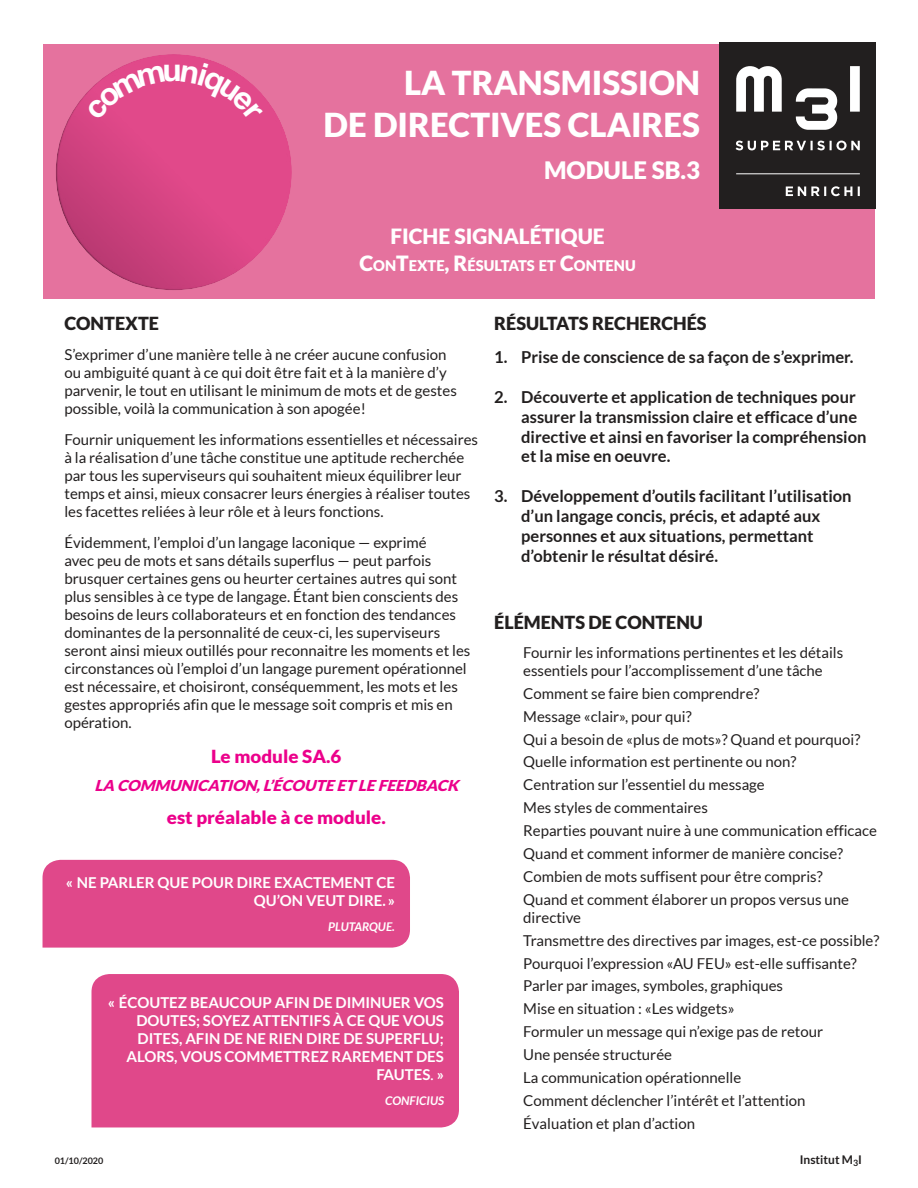
<style>
.page{position:relative;width:918px;height:1188px;background:#fff}
.page>*{position:absolute;margin:0;border:0;box-sizing:border-box;transform-origin:0 0}
.t1{font:900 33px/42px "Lato";color:#fff;text-align:right}
.t2{font:700 31.5px "Helvetica Neue";color:#fff}
.t3{font:900 24px "Lato";color:#fff}
.t4{font:900 21px "Lato";color:#fff}
.t5{font:900 18px "Lato";color:#221f1f}
.t6{font:900 18px "Lato";color:#ec008b;scale:1.04 1}
.t7{font:700 16.5px/19.8px "Lato";color:#221f1f}
.t8{font:15px/18px "Lato";color:#221f1f}
.t9{font:700 15px/18px "Lato";color:#fff;text-align:right}
.t10{font:italic 900 15px "Lato";color:#ec008b;scale:1.04 1}
.t11{font:900 14.7px "Lato";color:#fff}
.t12{font:italic 700 12px "Lato";color:#fff}
.t13{font:700 12px "Lato";color:#221f1f}
.t14{font:700 9px "Lato";color:#221f1f}
.s1{font-size:21px}
.s2{font-family:"Officina Sans";font-weight:400;font-style:italic}
</style>
<div class="page">
<div style="left:43px;top:44px;width:832px;height:255px;background:#e5729e"></div>
<div style="left:43px;top:860px;width:367px;height:88px;background:#e0488a"></div>
<div style="left:92px;top:974px;width:367px;height:153px;background:#e0488a"></div>
<svg style="left:56px;top:54px;width:236px;height:236px"></svg>
<div style="left:720px;top:42px;width:156px;height:167px;background:#221f1f"></div>
<hr style="left:736px;top:173px;width:124px;height:1px;background:#fff">
<svg style="left:736px;top:141px;width:124px;height:9px"></svg>
<svg style="left:736px;top:66px;width:124px;height:64px"></svg>
<svg style="left:786px;top:186px;width:74px;height:10px"></svg>
<svg style="left:86px;top:65px;width:79px;height:56px;background:#e04d8b"></svg>
<svg style="left:181px;top:63px;width:82px;height:59px;background:#e14e8c"></svg>
<h2 class="t2" style="left:163px;top:57px;width:20px">u</h2>
<h1 class="t1" style="left:324px;top:62px;width:378px">LA TRANSMISSION<br>DE DIRECTIVES CLAIRES</h1>
<h3 class="t3" style="left:544px;top:158px;width:157px">MODULE SB.3</h3>
<h3 class="t4" style="left:390px;top:225px;width:216px">FICHE SIGNALÉTIQUE</h3>
<p class="t11" style="left:360px;top:258px;width:278px"><span class="s1">C</span>ON<span class="s1">T</span>EXTE<span class="s1">, R</span>ÉSULTATS ET <span class="s1">C</span>ONTENU</p>
<p class="t5" style="left:64px;top:313px;width:96px">CONTEXTE</p>
<p class="t8" style="left:64px;top:346px;width:394px">S’exprimer d’une manière telle à ne créer aucune confusion ou ambiguité quant à ce qui doit être fait et à la manière d’y parvenir, le tout en utilisant le minimum de mots et de gestes possible, voilà la communication à son apogée!</p>
<p class="t8" style="left:64px;top:431px;width:415px">Fournir uniquement les informations essentielles et nécessaires à la réalisation d’une tâche constitue une aptitude recherchée par tous les superviseurs qui souhaitent mieux équilibrer leur temps et ainsi, mieux consacrer leurs énergies à réaliser toutes les facettes reliées à leur rôle et à leurs fonctions.</p>
<p class="t8" style="left:64px;top:534px;width:407px">Évidemment, l’emploi d’un langage laconique — exprimé<br>avec peu de mots et sans détails superflus — peut parfois brusquer certaines gens ou heurter certaines autres qui sont plus sensibles à ce type de langage. Étant bien conscients des besoins de leurs collaborateurs et en fonction des tendances dominantes de la personnalité de ceux-ci, les superviseurs seront ainsi mieux outillés pour reconnaitre les moments et les circonstances où l’emploi d’un langage purement opérationnel est nécessaire, et choisiront, conséquemment, les mots et les gestes appropriés afin que le message soit compris et mis en opération.</p>
<p class="t6" style="left:211px;top:747px;width:127px">Le module SA.6</p>
<p class="t10" style="left:94px;top:777px;width:355px">LA COMMUNICATION,L’ÉCOUTE ET LE FEEDBACK</p>
<p class="t6" style="left:167px;top:808px;width:212px">est préalable à ce module.</p>
<p class="t9" style="left:66px;top:874px;width:331px">« NE PARLER QUE POUR DIRE EXACTEMENT CE<br>QU’ON VEUT DIRE. »</p>
<p class="t12" style="left:328px;top:922px;width:68px">PLUTARQUE.</p>
<p class="t9" style="left:108px;top:994px;width:338px">« ÉCOUTEZ BEAUCOUP AFIN DE DIMINUER VOS<br>DOUTES; SOYEZ ATTENTIFS À CE QUE VOUS<br>DITES, AFIN DE NE RIEN DIRE DE SUPERFLU;<br>ALORS, VOUS COMMETTREZ RAREMENT DES<br>FAUTES<span class="s2">.</span> »</p>
<p class="t12" style="left:385px;top:1096px;width:60px">CONFICIUS</p>
<p class="t5" style="left:494px;top:313px;width:214px">RÉSULTATS RECHERCHÉS</p>
<p class="t7" style="left:494px;top:347px;width:361px">1. Prise de conscience de sa façon de s’exprimer.</p>
<p class="t7" style="left:521px;top:387px;width:347px;text-indent:-27px">2. Découverte et application de techniques pour assurer la transmission claire et efficace d’une directive et ainsi en favoriser la compréhension et la mise en oeuvre.</p>
<p class="t7" style="left:521px;top:486px;width:332px;text-indent:-27px">3. Développement d’outils facilitant l’utilisation d’un langage concis, précis, et adapté aux personnes et aux situations, permettant d’obtenir le résultat désiré.</p>
<p class="t5" style="left:494px;top:613px;width:210px">ÉLÉMENTS DE CONTENU</p>
<p class="t8" style="left:523px;top:644px;width:322px">Fournir les informations pertinentes et les détails essentiels pour l’accomplissement d’une tâche</p>
<p class="t8" style="left:523px;top:682px;width:355px;line-height:23px">Comment se faire bien comprendre?<br>Message «clair», pour qui?<br>Qui a besoin de «plus de mots»? Quand et pourquoi?<br>Quelle information est pertinente ou non?<br>Centration sur l’essentiel du message<br>Mes styles de commentaires<br>Reparties pouvant nuire à une communication efficace Quand et comment informer de manière concise?<br>Combien de mots suffisent pour être compris?<br>Quand et comment élaborer un propos versus une</p>
<p class="t8" style="left:523px;top:906px;width:358px;line-height:23px">directive<br>Transmettre des directives par images, est-ce possible?<br>Pourquoi l’expression «AU FEU» est-elle suffisante?<br>Parler par images, symboles, graphiques<br>Mise en situation : «Les widgets»<br>Formuler un message qui n’exige pas de retour<br>Une pensée structurée<br>La communication opérationnelle<br>Comment déclencher l’intérêt et l’attention<br>Évaluation et plan d’action</p>
<p class="t14" style="left:55px;top:1156px;width:50px">01/10/2020</p>
<p class="t13" style="left:800px;top:1153px;width:64px">Institut M<sub>3</sub>I</p>
</div>
